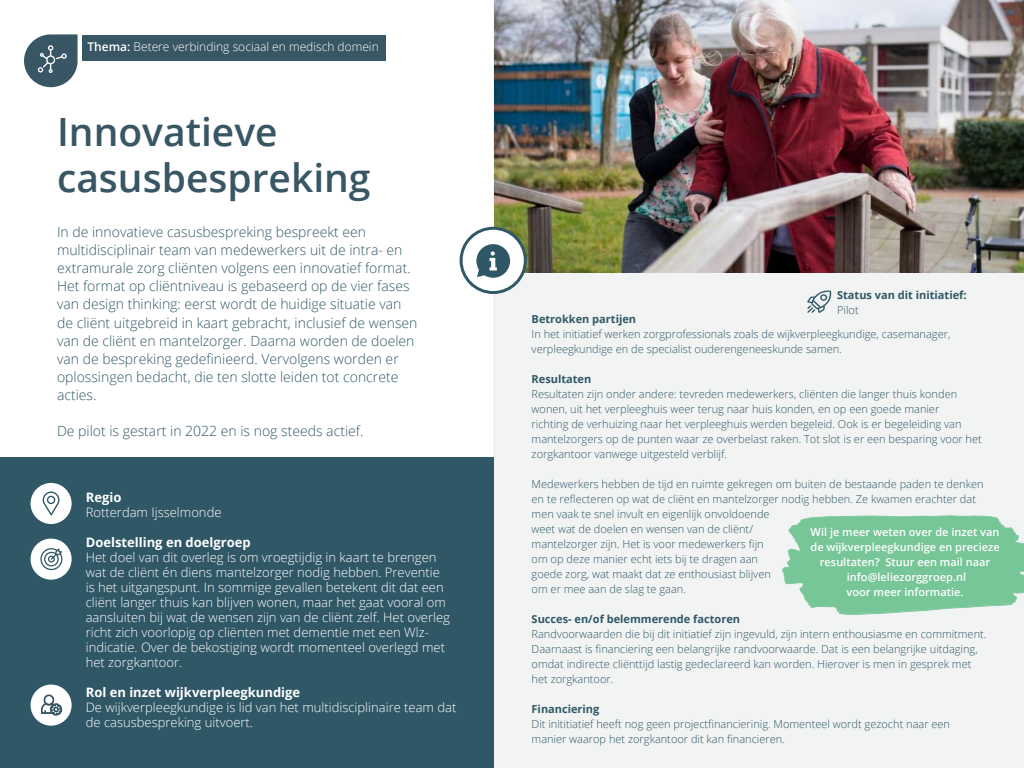
<style>
.page{position:relative;width:1024px;height:768px;background:#fff}
.page>*{position:absolute;margin:0;border:0;box-sizing:border-box;transform-origin:0 0}
.t1{font:600 39px/46.8px "Open Sans";color:#385664}
.t2{font:300 14px/18px "Open Sans";color:#305866}
.t3{font:300 13px/15px "Open Sans";color:#fff}
.t4{font:700 13px "Open Sans";color:#fff}
.t5{font:300 12px "Open Sans";color:#fff}
.t6{font:300 11px/15px "Open Sans";color:#2f5766}
.t7{font:600 11px/15px "Open Sans";color:#fff;text-align:center}
.t8{font:700 11px "Open Sans";color:#2f5766}
.t9{font:700 11px "Open Sans";color:#305866}
.s1{font-weight:600}
</style>
<div class="page">
<div style="left:493px;top:0;width:531px;height:768px;background:#f2f3f3"></div>
<img style="left:495px;top:0;width:529px;height:272px">
<div style="left:0;top:458px;width:494px;height:310px;background:#2f5766"></div>
<div style="left:31px;top:539px;width:41px;height:41px;background:#fff;border-radius:50%"></div>
<svg style="left:40px;top:548px;width:22px;height:22px"></svg>
<div style="left:461px;top:228px;width:64px;height:65px;background:#fff;border-radius:50%"></div>
<div style="left:460px;top:227px;width:67px;height:67px;border:3px solid #305866;border-radius:50%"></div>
<svg style="left:476px;top:244px;width:34px;height:34px"></svg>
<div style="left:31px;top:483px;width:41px;height:41px;background:#fff;border-radius:50%"></div>
<svg style="left:43px;top:491px;width:17px;height:24px"></svg>
<div style="left:31px;top:685px;width:41px;height:41px;background:#fff;border-radius:50%"></div>
<svg style="left:41px;top:695px;width:21px;height:21px"></svg>
<svg style="left:807px;top:291px;width:24px;height:22px"></svg>
<svg style="left:24px;top:34px;width:54px;height:53px"></svg>
<div style="left:82px;top:35px;width:304px;height:26px;background:#385664"></div>
<svg style="left:782px;top:515px;width:242px;height:100px;background:#86cca4"></svg>
<p class="t5" style="left:87px;top:39px;width:293px"><span class="s1">Thema:</span> Betere verbinding sociaal en medisch domein</p>
<h1 class="t1" style="left:57px;top:107px;width:315px">Innovatieve casusbespreking</h1>
<p class="t2" style="left:57px;top:223px;width:362px">In de innovatieve casusbespreking bespreekt een multidisciplinair team van medewerkers uit de intra- en extramurale zorg cliënten volgens een innovatief format.<br>Het format op cliëntniveau is gebaseerd op de vier fases van design thinking: eerst wordt de huidige situatie van de cliënt uitgebreid in kaart gebracht, inclusief de wensen van de cliënt en mantelzorger. Daarna worden de doelen van de bespreking gedefinieerd. Vervolgens worden er oplossingen bedacht, die ten slotte leiden tot concrete acties.</p>
<p class="t2" style="left:57px;top:421px;width:308px">De pilot is gestart in 2022 en is nog steeds actief.</p>
<p class="t4" style="left:86px;top:488px;width:37px">Regio</p>
<p class="t3" style="left:86px;top:505px;width:137px">Rotterdam Ijsselmonde</p>
<p class="t4" style="left:86px;top:533px;width:166px">Doelstelling en doelgroep</p>
<p class="t3" style="left:86px;top:550px;width:366px">Het doel van dit overleg is om vroegtijdig in kaart te brengen wat de cliënt én diens mantelzorger nodig hebben. Preventie is het uitgangspunt. In sommige gevallen betekent dit dat een cliënt langer thuis kan blijven wonen, maar het gaat vooral om aansluiten bij wat de wensen zijn van de cliënt zelf. Het overleg richt zich voorlopig op cliënten met dementie met een Wlz&shy;indicatie. Over de bekostiging wordt momenteel overlegd met het zorgkantoor.</p>
<p class="t4" style="left:86px;top:683px;width:216px">Rol en inzet wijkverpleegkundige</p>
<p class="t3" style="left:86px;top:700px;width:372px">De wijkverpleegkundige is lid van het multidisciplinaire team dat de casusbespreking uitvoert.</p>
<p class="t8" style="left:837px;top:287px;width:131px">Status van dit initiatief:</p>
<p class="t6" style="left:837px;top:302px;width:23px">Pilot</p>
<p class="t9" style="left:532px;top:311px;width:106px">Betrokken partijen</p>
<p class="t6" style="left:532px;top:326px;width:420px">In het initiatief werken zorgprofessionals zoals de wijkverpleegkundige, casemanager, verpleegkundige en de specialist ouderengeneeskunde samen.</p>
<p class="t8" style="left:532px;top:371px;width:61px">Resultaten</p>
<p class="t6" style="left:532px;top:386px;width:452px">Resultaten zijn onder andere: tevreden medewerkers, cliënten die langer thuis konden wonen, uit het verpleeghuis weer terug naar huis konden, en op een goede manier<br>richting de verhuizing naar het verpleeghuis werden begeleid. Ook is er begeleiding van mantelzorgers op de punten waar ze overbelast raken. Tot slot is er een besparing voor het zorgkantoor vanwege uitgesteld verblijf.</p>
<p class="t6" style="left:532px;top:476px;width:453px">Medewerkers hebben de tijd en ruimte gekregen om buiten de bestaande paden te denken en te reflecteren op wat de cliënt en mantelzorger nodig hebben. Ze kwamen erachter dat men vaak te snel invult en eigenlijk onvoldoende<br>weet wat de doelen en wensen van de cliënt/<br>mantelzorger zijn. Het is voor medewerkers fijn<br>om op deze manier echt iets bij te dragen aan<br>goede zorg, wat maakt dat ze enthousiast blijven<br>om er mee aan de slag te gaan.</p>
<p class="t8" style="left:532px;top:611px;width:210px">Succes- en/of belemmerende factoren</p>
<p class="t6" style="left:532px;top:626px;width:456px">Randvoorwaarden die bij dit initiatief zijn ingevuld, zijn intern enthousiasme en commitment.<br>Daarnaast is financiering een belangrijke randvoorwaarde. Dat is een belangrijke uitdaging, omdat indirecte cliënttijd lastig gedeclareerd kan worden. Hierover is men in gesprek met het zorgkantoor.</p>
<p class="t8" style="left:532px;top:701px;width:69px">Financiering</p>
<p class="t6" style="left:532px;top:716px;width:420px">Dit inititiatief heeft nog geen projectfinancierinig. Momenteel wordt gezocht naar een manier waarop het zorgkantoor dit kan financieren.</p>
<p class="t7" style="left:810px;top:524px;width:191px">Wil je meer weten over de inzet van de wijkverpleegkundige en precieze resultaten? Stuur een mail naar info@leliezorggroep.nl<br>voor meer informatie.</p>
</div>
